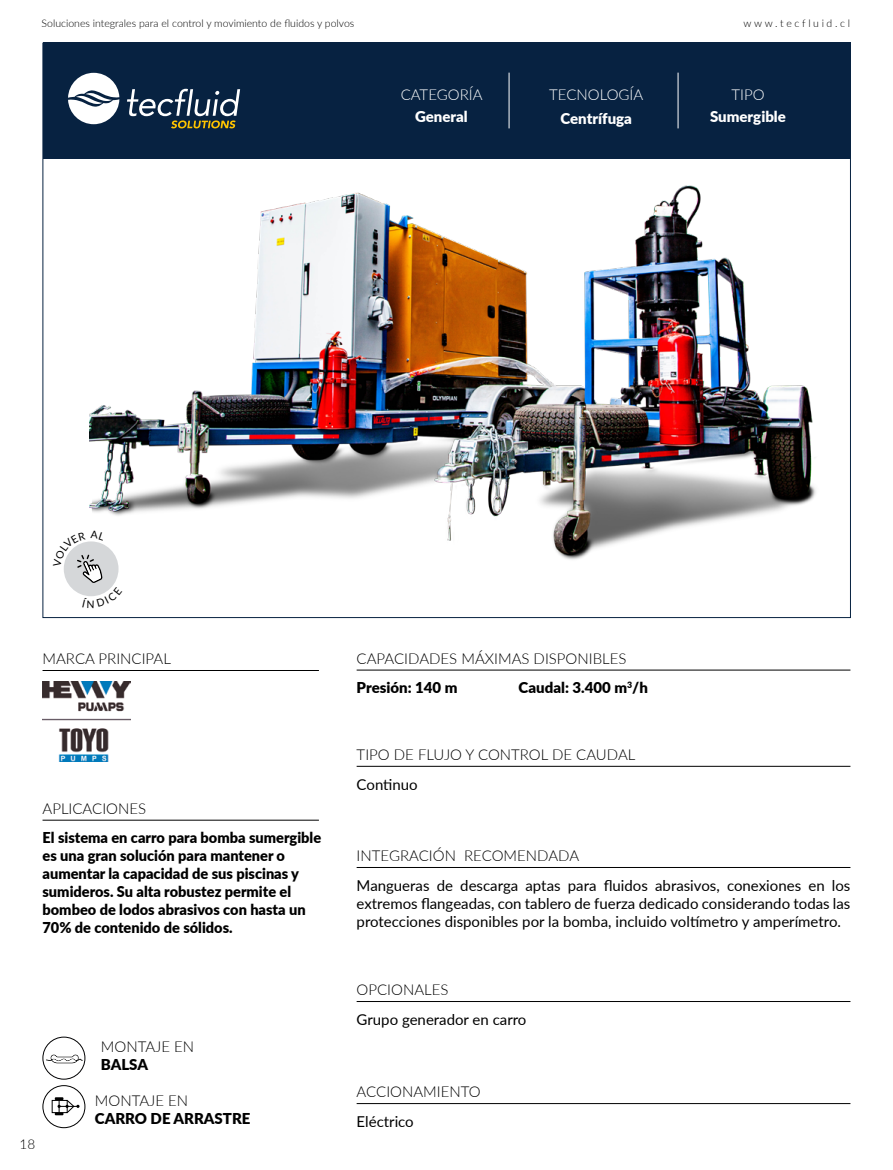
<style>
.page{position:relative;width:893px;height:1170px;background:#fff}
.page>*{position:absolute;margin:0;border:0;box-sizing:border-box;transform-origin:0 0}
.t1{font:900 15px/18px "Lato";color:#000}
.t2{font:15px/18px "Lato";color:#000;text-align:justify}
.t3{font:300 15px "Lato";color:#000}
.t4{font:900 15px "Lato";color:#fff}
.t5{font:300 15px "Lato";color:#fff}
.t6{font:300 13.5px "Lato";color:#000}
.t7{font:300 10.5px "Lato";color:#000}
.t8{font:300 10.5px "Lato";letter-spacing:.25em;color:#000}
</style>
<div class="page">
<img style="left:89px;top:185px;width:727px;height:375px">
<div style="left:43px;top:43px;width:808px;height:116px;background:#072241"></div>
<hr style="left:43px;top:819px;width:276px;height:1px;background:#000">
<hr style="left:43px;top:670px;width:276px;height:1px;background:#000">
<hr style="left:357px;top:669px;width:493px;height:1px;background:#000">
<hr style="left:357px;top:766px;width:493px;height:1px;background:#000">
<hr style="left:357px;top:867px;width:493px;height:1px;background:#000">
<hr style="left:357px;top:1001px;width:493px;height:1px;background:#000">
<hr style="left:357px;top:1103px;width:493px;height:1px;background:#000">
<div style="left:43px;top:1085px;width:42px;height:42px;border:1px solid #000;border-radius:50%"></div>
<svg style="left:55px;top:1097px;width:25px;height:18px"></svg>
<hr style="left:678px;top:73px;width:1px;height:55px;background:#fff">
<hr style="left:509px;top:73px;width:1px;height:55px;background:#fff">
<svg style="left:68px;top:73px;width:51px;height:51px"></svg>
<svg style="left:127px;top:89px;width:113px;height:39px"></svg>
<img style="left:43px;top:681px;width:88px;height:80px">
<div style="left:43px;top:1036px;width:42px;height:43px;border:1px solid #020203;border-radius:50%"></div>
<svg style="left:46px;top:1054px;width:37px;height:9px"></svg>
<svg style="left:64px;top:530px;width:58px;height:66px"></svg>
<p class="t7" style="left:42px;top:16px;width:314px">Soluciones integrales para el control y movimiento de fluidos y polvos</p>
<p class="t8" style="left:743px;top:16px;width:108px">www.tecfluid.cl</p>
<p class="t5" style="left:401px;top:84px;width:83px">CATEGORÍA</p>
<p class="t4" style="left:415px;top:105px;width:54px">General</p>
<p class="t5" style="left:549px;top:84px;width:96px">TECNOLOGÍA</p>
<p class="t4" style="left:560px;top:107px;width:73px">Centrífuga</p>
<p class="t5" style="left:731px;top:84px;width:35px">TIPO</p>
<p class="t4" style="left:710px;top:105px;width:77px">Sumergible</p>
<p class="t3" style="left:43px;top:648px;width:130px">MARCA PRINCIPAL</p>
<p class="t3" style="left:43px;top:798px;width:105px">APLICACIONES</p>
<p class="t1" style="left:43px;top:828px;width:280px">El sistema en carro para bomba sumergible es una gran solución para mantener o aumentar la capacidad de sus piscinas y sumideros. Su alta robustez permite el bombeo de lodos abrasivos con hasta un 70% de contenido de sólidos.</p>
<p class="t6" style="left:20px;top:1134px;width:17px">18</p>
<p class="t3" style="left:101px;top:1036px;width:95px">MONTAJE EN</p>
<p class="t1" style="left:101px;top:1054px;width:49px">BALSA</p>
<p class="t3" style="left:95px;top:1089px;width:95px">MONTAJE EN</p>
<p class="t1" style="left:95px;top:1108px;width:157px">CARRO DE ARRASTRE</p>
<p class="t3" style="left:357px;top:648px;width:271px">CAPACIDADES MÁXIMAS DISPONIBLES</p>
<p class="t1" style="left:357px;top:678px;width:102px">Presión: 140 m</p>
<p class="t1" style="left:519px;top:678px;width:131px">Caudal: 3.400 m<sup>3</sup>/h</p>
<p class="t3" style="left:357px;top:744px;width:280px">TIPO DE FLUJO Y CONTROL DE CAUDAL</p>
<p class="t2" style="left:357px;top:774px;width:63px">Continuo</p>
<p class="t3" style="left:357px;top:845px;width:224px">INTEGRACIÓN RECOMENDADA</p>
<p class="t2" style="left:357px;top:875px;width:495px">Mangueras de descarga aptas para fluidos abrasivos, conexiones en los extremos flangeadas, con tablero de fuerza dedicado considerando todas las protecciones disponibles por la bomba, incluido voltímetro y amperímetro.</p>
<p class="t3" style="left:357px;top:979px;width:93px">OPCIONALES</p>
<p class="t2" style="left:357px;top:1009px;width:171px">Grupo generador en carro</p>
<p class="t3" style="left:357px;top:1081px;width:126px">ACCIONAMIENTO</p>
<p class="t2" style="left:357px;top:1111px;width:59px">Eléctrico</p>
</div>
